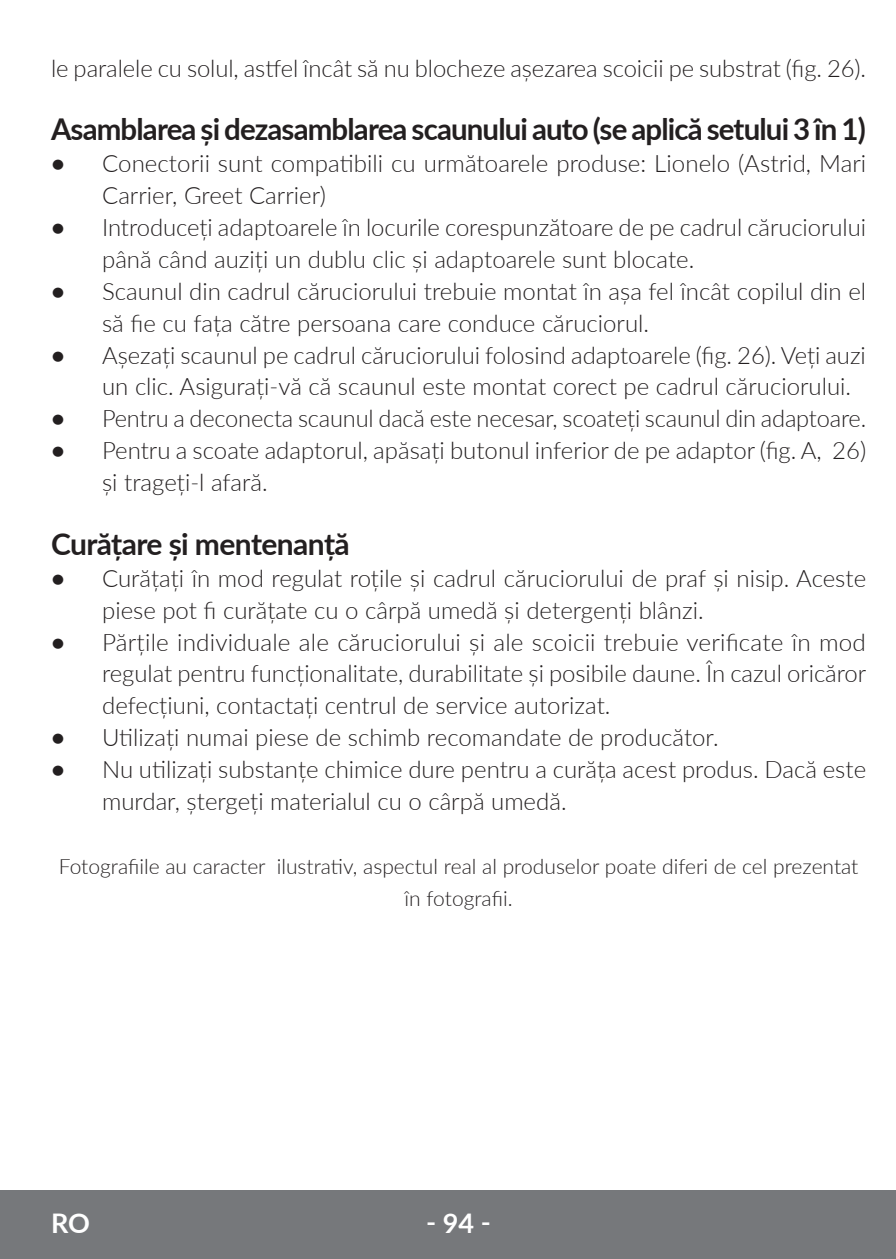
<style>
.page{position:relative;width:896px;height:1259px;background:#fff}
.page>*{position:absolute;margin:0;border:0;box-sizing:border-box;transform-origin:0 0}
.t1{font:700 30px "Lato";letter-spacing:-.03em;color:#231f20}
.t2{font:700 27px "Lato";color:#fff}
.t3{font:300 24px/31.8px "Lato";color:#231f20}
.t4{font:300 21px/31.8px "Lato";color:#231f20;text-align:center}
.s1{font-weight:700}
</style>
<div class="page">
<div style="left:0;top:1190px;width:895px;height:69px;background:#76787b"></div>
<p class="t3" style="left:51px;top:51px;width:816px">le paralele cu solul, astfel încât să nu blocheze așezarea scoicii pe substrat (fig. 26).</p>
<p class="t1" style="left:51px;top:107px;width:816px">Asamblarea și dezasamblarea scaunului auto (se aplică setului 3 în 1)</p>
<p class="t3" style="left:102px;top:147px;width:765px;text-indent:-51px"><span class="s1">•</span> Conectorii sunt compatibili cu următoarele produse: Lionelo (Astrid, Mari<br>Carrier, Greet Carrier)</p>
<p class="t3" style="left:102px;top:211px;width:765px;text-indent:-51px"><span class="s1">•</span> Introduceți adaptoarele în locurile corespunzătoare de pe cadrul căruciorului până când auziți un dublu clic și adaptoarele sunt blocate.</p>
<p class="t3" style="left:102px;top:274px;width:765px;text-indent:-51px"><span class="s1">•</span> Scaunul din cadrul căruciorului trebuie montat în așa fel încât copilul din el să fie cu fața către persoana care conduce căruciorul.</p>
<p class="t3" style="left:102px;top:338px;width:765px;text-indent:-51px"><span class="s1">•</span> Așezați scaunul pe cadrul căruciorului folosind adaptoarele (fig. 26). Veți auzi un clic. Asigurați-vă că scaunul este montat corect pe cadrul căruciorului.</p>
<p class="t3" style="left:51px;top:402px;width:816px"><span class="s1">•</span> Pentru a deconecta scaunul dacă este necesar, scoateți scaunul din adaptoare.</p>
<p class="t3" style="left:102px;top:434px;width:765px;text-indent:-51px"><span class="s1">•</span> Pentru a scoate adaptorul, apăsați butonul inferior de pe adaptor (fig. A, 26) și trageți-l afară.</p>
<p class="t1" style="left:51px;top:522px;width:300px">Curățare și mentenanță</p>
<p class="t3" style="left:102px;top:561px;width:765px;text-indent:-51px"><span class="s1">•</span> Curățați în mod regulat roțile și cadrul căruciorului de praf și nisip. Aceste piese pot fi curățate cu o cârpă umedă și detergenți blânzi.</p>
<p class="t3" style="left:102px;top:625px;width:765px;text-align:justify;text-indent:-51px"><span class="s1">•</span> Părțile individuale ale căruciorului și ale scoicii trebuie verificate în mod regulat pentru funcționalitate, durabilitate și posibile daune. În cazul oricăror defecțiuni, contactați centrul de service autorizat.</p>
<p class="t3" style="left:51px;top:721px;width:669px"><span class="s1">•</span> Utilizați numai piese de schimb recomandate de producător.</p>
<p class="t3" style="left:102px;top:753px;width:765px;text-indent:-51px"><span class="s1">•</span> Nu utilizați substanțe chimice dure pentru a curăța acest produs. Dacă este murdar, ștergeți materialul cu o cârpă umedă.</p>
<p class="t4" style="left:59px;top:850px;width:801px">Fotografiile au caracter ilustrativ, aspectul real al produselor poate diferi de cel prezentat în fotografii.</p>
<p class="t2" style="left:51px;top:1203px;width:40px">RO</p>
<p class="t2" style="left:426px;top:1203px;width:66px">‑ 94 ‑</p>
</div>
